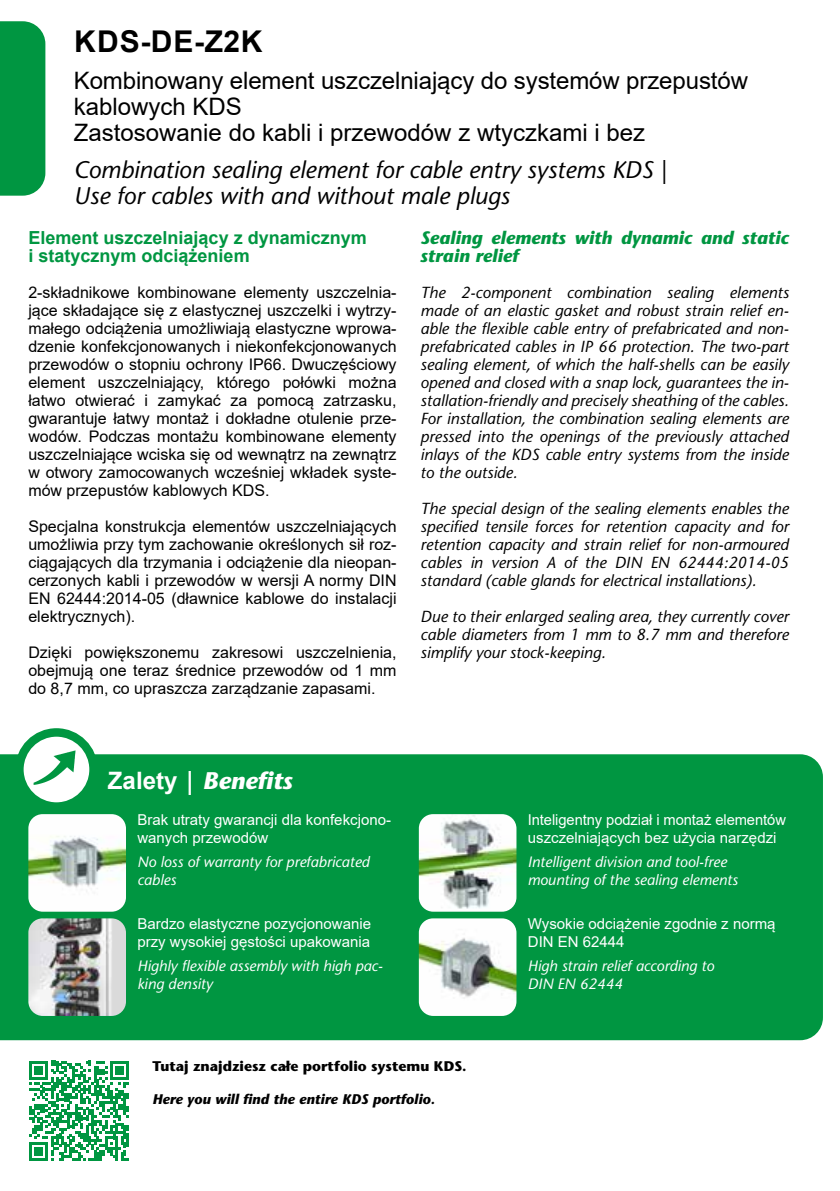
<style>
.page{position:relative;width:840px;height:1191px;background:#fff}
.page>*{position:absolute;margin:0;border:0;box-sizing:border-box;transform-origin:0 0}
.t1{font:700 30px "Arial";letter-spacing:.035em;color:#000}
.t2{font:24px/26px "Arial";letter-spacing:-.005em;color:#000}
.t3{font:italic 500 24px/26px "Stone Sans Std";color:#000}
.t4{font:italic 700 24px "Stone Sans Std";color:#fff}
.t5{font:700 18px/18px "Arial";color:#009641}
.t6{font:italic 700 18px/18px "Stone Sans Std";color:#009641}
.t7{font:16px/18px "Arial";color:#000;text-align:justify}
.t8{font:italic 500 16px/18px "Stone Sans Std";color:#000;text-align:justify}
.t9{font:15px/18px "Arial";color:#fff}
.t10{font:italic 500 15px/18px "Stone Sans Std";color:#fff}
.t11{font:700 14px "Stone Sans Std";color:#000}
.t12{font:italic 700 14px "Stone Sans Std";color:#000}
.s1{font-family:"Arial";font-style:normal}
.s2{font-style:normal}
</style>
<div class="page">
<div style="left:0;top:754px;width:822px;height:286px;background:#009641"></div>
<svg style="left:29px;top:1060px;width:100px;height:100px"></svg>
<svg style="left:19px;top:732px;width:74px;height:74px"></svg>
<img style="left:24px;top:736px;width:65px;height:66px;border-radius:33px">
<div style="left:15px;top:728px;width:83px;height:83px;border:8px solid #009641;border-radius:50%"></div>
<div style="left:0;top:21px;width:45px;height:175px;background:#009641"></div>
<img style="left:28px;top:918px;width:98px;height:98px">
<img style="left:418px;top:814px;width:98px;height:97px">
<img style="left:418px;top:918px;width:98px;height:98px">
<img style="left:28px;top:814px;width:98px;height:97px">
<h1 class="t1" style="left:74px;top:20px;width:190px">KDS-DE-Z2K</h1>
<h2 class="t2" style="left:74px;top:67px;width:675px">Kombinowany element uszczelniający do systemów przepustów kablowych KDS<br>Zastosowanie do kabli i przewodów z wtyczkami i bez</h2>
<h2 class="t3" style="left:74px;top:157px;width:594px">Combination sealing element for cable entry systems KDS |<br>Use for cables with and without male plugs</h2>
<p class="t5" style="left:28px;top:229px;width:340px">Element uszczelniający z dynamicznym i statycznym odciążeniem</p>
<p class="t7" style="left:28px;top:283px;width:369px">2-składnikowe kombinowane elementy uszczelnia&shy;jące składające się z elastycznej uszczelki i wytrzy&shy;małego odciążenia umożliwiają elastyczne wprowa&shy;dzenie konfekcjonowanych i niekonfekcjonowanych przewodów o stopniu ochrony IP66. Dwuczęściowy element uszczelniający, którego połówki można łatwo otwierać i zamykać za pomocą zatrzasku, gwarantuje łatwy montaż i dokładne otulenie prze&shy;wodów. Podczas montażu kombinowane elementy uszczelniające wciska się od wewnątrz na zewnątrz w otwory zamocowanych wcześniej wkładek syste&shy;mów przepustów kablowych KDS.</p>
<p class="t7" style="left:28px;top:517px;width:369px">Specjalna konstrukcja elementów uszczelniających umożliwia przy tym zachowanie określonych sił roz&shy;ciągających dla trzymania i odciążenie dla nieopan&shy;cerzonych kabli i przewodów w wersji A normy DIN EN 62444:2014-05 (dławnice kablowe do instalacji elektrycznych).</p>
<p class="t7" style="left:28px;top:643px;width:369px">Dzięki powiększonemu zakresowi uszczelnienia, obejmują one teraz średnice przewodów od 1 mm do 8,7 mm, co upraszcza zarządzanie zapasami.</p>
<p class="t6" style="left:420px;top:229px;width:369px">Sealing elements with dynamic and static strain relief</p>
<p class="t8" style="left:420px;top:283px;width:369px">The 2-component combination sealing elements made of an elastic gasket and robust strain relief en&shy;able the flexible cable entry of prefabricated and non&shy;prefabricated cables in IP 66 protection. The two-part sealing element, of which the half-shells can be easily opened and closed with a snap lock, guarantees the in&shy;stallation-friendly and precisely sheathing of the cables.<br>For installation, the combination sealing elements are pressed into the openings of the previously attached inlays of the KDS cable entry systems from the inside to the outside.</p>
<p class="t8" style="left:420px;top:499px;width:369px">The special design of the sealing elements enables the specified tensile forces for retention capacity and for retention capacity and strain relief for non-armoured cables in version A of the DIN EN 62444:2014-05 standard (cable glands for electrical installations).</p>
<p class="t8" style="left:420px;top:607px;width:369px">Due to their enlarged sealing area, they currently cover cable diameters from 1 mm to 8.7 mm and therefore simplify your stock-keeping.</p>
<h2 class="t4" style="left:108px;top:766px;width:186px"><span class="s1">Zalety</span> <span class="s2">|</span> Benefits</h2>
<p class="t9" style="left:137px;top:810px;width:255px">Brak utraty gwarancji dla konfekcjono&shy;wanych przewodów</p>
<p class="t10" style="left:137px;top:852px;width:234px">No loss of warranty for prefabricated cables</p>
<p class="t9" style="left:137px;top:915px;width:235px">Bardzo elastyczne pozycjonowanie przy wysokiej gęstości upakowania</p>
<p class="t10" style="left:137px;top:956px;width:247px">Highly flexible assembly with high pac&shy;king density</p>
<p class="t9" style="left:527px;top:810px;width:259px">Inteligentny podział i montaż elementów uszczelniających bez użycia narzędzi</p>
<p class="t10" style="left:527px;top:852px;width:211px">Intelligent division and tool-free mounting of the sealing elements</p>
<p class="t9" style="left:527px;top:915px;width:249px">Wysokie odciążenie zgodnie z normą<br>DIN EN 62444</p>
<p class="t10" style="left:527px;top:956px;width:188px">High strain relief according to<br>DIN EN 62444</p>
<p class="t11" style="left:152px;top:1057px;width:315px">Tutaj znajdziesz całe portfolio systemu KDS.</p>
<p class="t12" style="left:152px;top:1091px;width:284px">Here you will find the entire KDS portfolio.</p>
</div>
